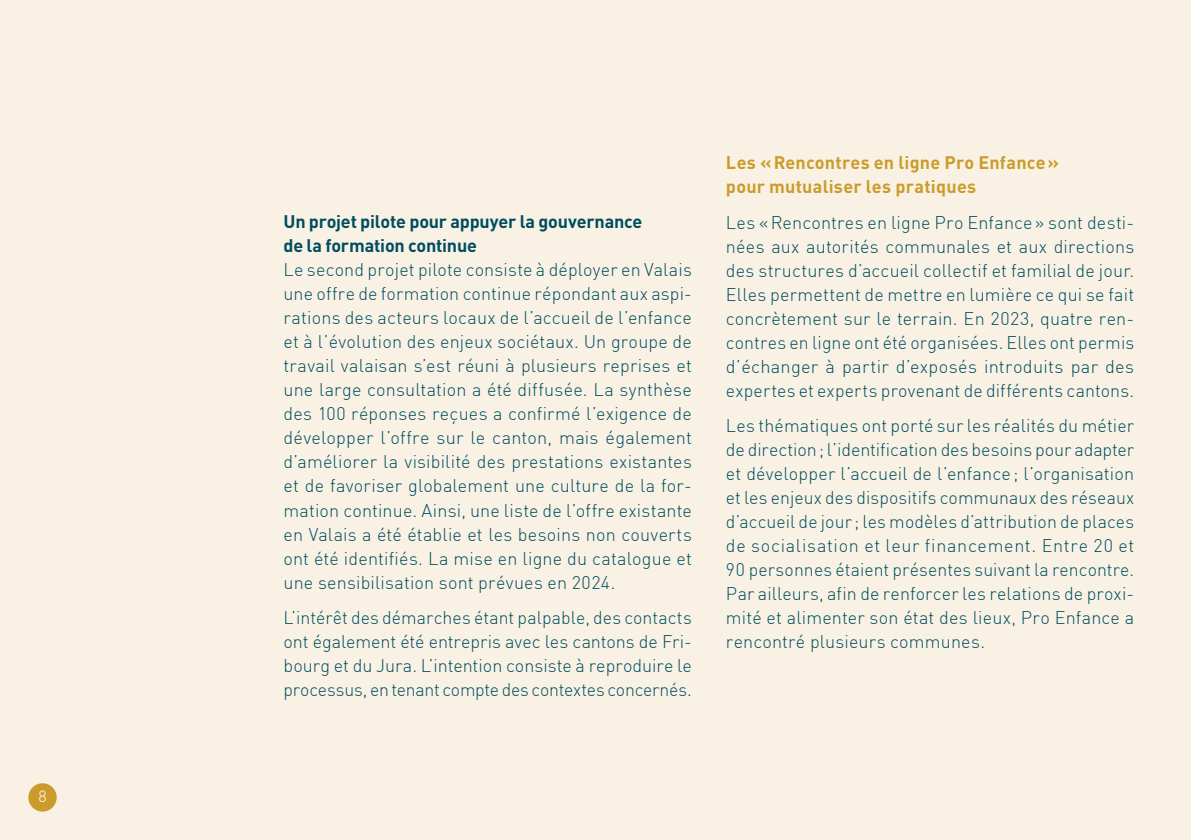
<style>
.page{position:relative;width:1191px;height:840px;background:#fff}
.page>*{position:absolute;margin:0;border:0;box-sizing:border-box;transform-origin:0 0}
.texte_courant{font:300 18px/24px "DIN";letter-spacing:.01em;color:#004d60;text-align:justify}
.texte_courant-2{font:700 18px/24px "DINOT";letter-spacing:-.015em;color:#004d60}
.texte_courant-3{font:700 18px/24px "DINOT";letter-spacing:.01em;color:#cb9c2b}
.t1{font:300 16px "DIN";color:#fff}
</style>
<div class="page">
<div style="left:0;top:0;width:1191px;height:839px;background:#f9f2e4"></div>
<div style="left:28px;top:782px;width:29px;height:29px;background:#cb9c2b;border-radius:50%"></div>
<p class="t1" style="left:38px;top:785px;width:10px">8</p>
<p class="texte_courant-2" style="left:283px;top:208px;width:360px">Un projet pilote pour appuyer la gouvernance de la formation continue</p>
<p class="texte_courant" style="left:283px;top:257px;width:410px">Le second projet pilote consiste à déployer en Valais une offre de formation continue répondant aux aspi&shy;rations des acteurs locaux de l’accueil de l’enfance et à l’évolution des enjeux sociétaux. Un groupe de travail valaisan s’est réuni à plusieurs reprises et une large consultation a été diffusée. La synthèse des 100 réponses reçues a confirmé l’exigence de développer l’offre sur le canton, mais également d’améliorer la visibilité des prestations existantes et de favoriser globalement une culture de la for&shy;mation continue. Ainsi, une liste de l’offre existante en Valais a été établie et les besoins non couverts ont été identifiés. La mise en ligne du catalogue et une sensibilisation sont prévues en 2024.</p>
<p class="texte_courant" style="left:283px;top:605px;width:410px">L’intérêt des démarches étant palpable, des contacts ont également été entrepris avec les cantons de Fri&shy;bourg et du Jura. L’intention consiste à reproduire le processus, en tenant compte des contextes concernés.</p>
<p class="texte_courant-3" style="left:726px;top:149px;width:335px">Les «Rencontres en ligne Pro Enfance» pour mutualiser les pratiques</p>
<p class="texte_courant" style="left:726px;top:210px;width:410px">Les «Rencontres en ligne Pro Enfance» sont desti&shy;nées aux autorités communales et aux directions des structures d’accueil collectif et familial de jour.<br>Elles permettent de mettre en lumière ce qui se fait concrètement sur le terrain. En 2023, quatre ren&shy;contres en ligne ont été organisées. Elles ont permis d’échanger à partir d’exposés introduits par des expertes et experts provenant de différents cantons.</p>
<p class="texte_courant" style="left:726px;top:413px;width:410px">Les thématiques ont porté sur les réalités du métier de direction; l’identification des besoins pour adapter et développer l’accueil de l’enfance; l’organisation et les enjeux des dispositifs communaux des réseaux d’accueil de jour ; les modèles d’attribution de places de socialisation et leur financement. Entre 20 et 90 personnes étaient présentes suivant la rencontre.<br>Par ailleurs, afin de renforcer les relations de proxi&shy;mité et alimenter son état des lieux, Pro Enfance a rencontré plusieurs communes.</p>
</div>
